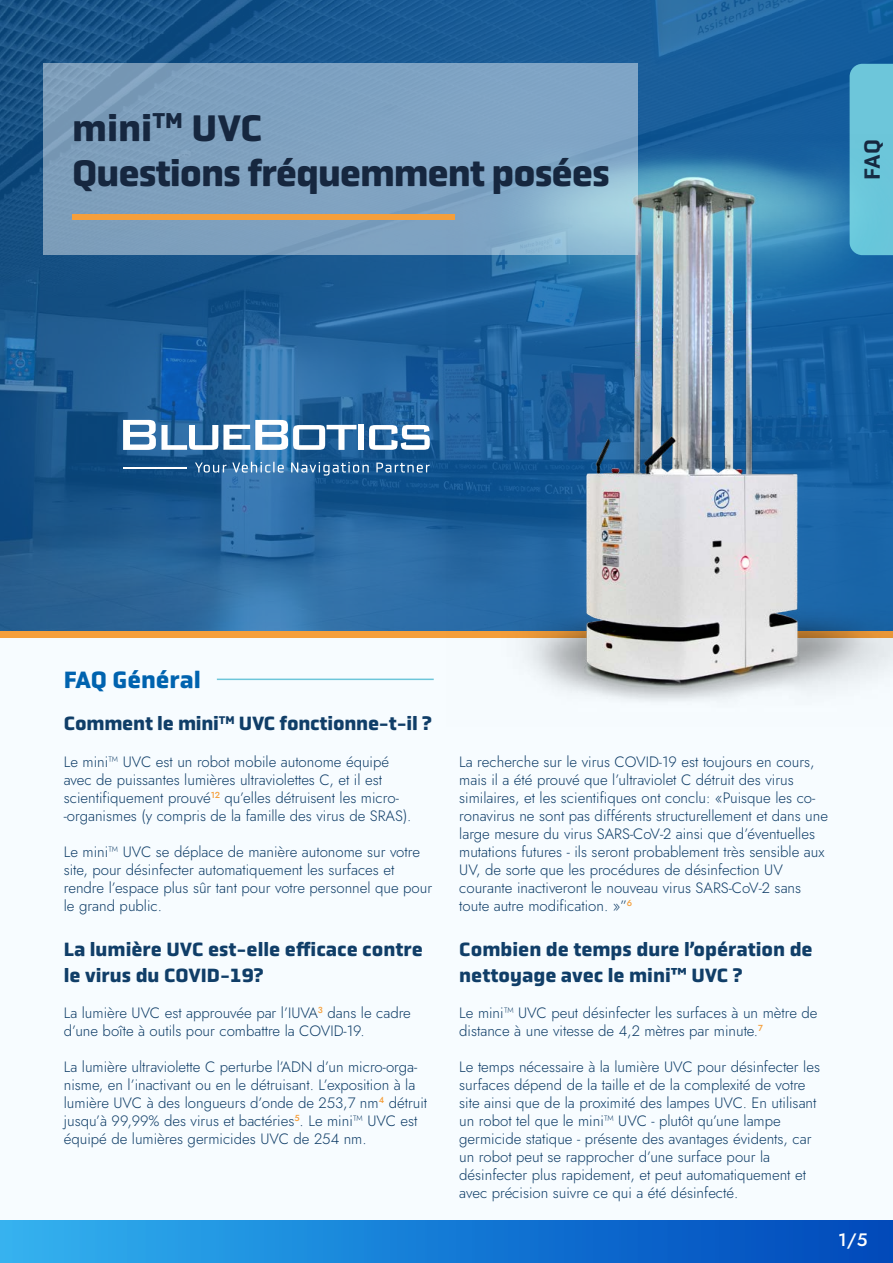
<style>
.page{position:relative;width:893px;height:1263px;background:#fff}
.page>*{position:absolute;margin:0;border:0;box-sizing:border-box;transform-origin:0 0}
.t1{font:700 37.5px/45px "Obvia";letter-spacing:-.03em;color:#16273f}
.t2{font:700 24px "Obvia";color:#0063af}
.t3{font:500 22.5px "Obvia";color:#16273f}
.t4{font:700 19.5px/25.5px "Obvia";color:#103e68}
.t5{font:500 18px "Jost";color:#fff}
.t6{font:300 15px/18px "Jost";color:#103e68}
</style>
<div class="page">
<div style="left:0;top:592px;width:893px;height:671px;background:#f7fcff"></div>
<svg style="left:0;top:0;width:893px;height:631px;background:#1e5d95"></svg>
<div style="left:850px;top:64px;width:43px;height:71px;background:#6dc6da"></div>
<div style="left:0;top:631px;width:893px;height:7px;background:#f59f3b"></div>
<img style="left:446px;top:135px;width:447px;height:566px">
<svg style="left:43px;top:64px;width:595px;height:191px;background:#80a3c1"></svg>
<div style="left:72px;top:215px;width:383px;height:5px;background:#f59f3b"></div>
<div style="left:0;top:1220px;width:893px;height:43px;background:linear-gradient(to right,#31b2f0,#0046ba)"></div>
<hr style="left:217px;top:679px;width:217px;height:1px;background:#6dc6da">
<svg style="left:123px;top:420px;width:233px;height:30px"></svg>
<div style="left:359px;top:425px;width:5px;height:25px;background:#fff"></div>
<svg style="left:369px;top:425px;width:61px;height:25px"></svg>
<svg style="left:195px;top:462px;width:89px;height:11px"></svg>
<svg style="left:291px;top:462px;width:78px;height:14px"></svg>
<svg style="left:376px;top:462px;width:54px;height:11px"></svg>
<hr style="left:123px;top:468px;width:64px;height:1px;background:#fff">
<h1 class="t1" style="left:72px;top:105px;width:539px">mini<sup>TM</sup> UVC<br>Questions fréquemment posées</h1>
<h3 class="t3" style="left:859px;top:180px;width:42px;rotate:-90deg">FAQ</h3>
<h2 class="t2" style="left:64px;top:665px;width:139px">FAQ Général</h2>
<h3 class="t4" style="left:64px;top:711px;width:370px">Comment le mini<sup>TM</sup> UVC fonctionne-t-il ?</h3>
<p class="t6" style="left:64px;top:753px;width:349px">Le mini™ UVC est un robot mobile autonome équipé avec de puissantes lumières ultraviolettes C, et il est scientifiquement prouvé<sup>12</sup> qu’elles détruisent les micro--organismes (y compris de la famille des virus de SRAS).</p>
<p class="t6" style="left:64px;top:843px;width:370px">Le mini™ UVC se déplace de manière autonome sur votre site, pour désinfecter automatiquement les surfaces et rendre l’espace plus sûr tant pour votre personnel que pour le grand public.</p>
<p class="t6" style="left:459px;top:753px;width:370px">La recherche sur le virus COVID-19 est toujours en cours, mais il a été prouvé que l’ultraviolet C détruit des virus similaires, et les scientifiques ont conclu: «Puisque les co&shy;ronavirus ne sont pas différents structurellement et dans une large mesure du virus SARS-CoV-2 ainsi que d’éventuelles mutations futures - ils seront probablement très sensible aux UV, de sorte que les procédures de désinfection UV courante inactiveront le nouveau virus SARS-CoV-2 sans toute autre modification. »”<sup>6</sup></p>
<h3 class="t4" style="left:64px;top:937px;width:361px">La lumière UVC est-elle efficace contre le virus du COVID-19?</h3>
<h3 class="t4" style="left:459px;top:937px;width:355px">Combien de temps dure l’opération de nettoyage avec le mini™ UVC ?</h3>
<p class="t6" style="left:64px;top:1004px;width:349px">La lumière UVC est approuvée par l’IUVA<sup>3</sup> dans le cadre d’une boîte à outils pour combattre la COVID-19.</p>
<p class="t6" style="left:64px;top:1058px;width:365px">La lumière ultraviolette C perturbe l’ADN d’un micro-orga&shy;nisme, en l’inactivant ou en le détruisant. L’exposition à la lumière UVC à des longueurs d’onde de 253,7 nm<sup>4</sup> détruit jusqu’à 99,99% des virus et bactéries<sup>5</sup>. Le mini™ UVC est équipé de lumières germicides UVC de 254 nm.</p>
<p class="t6" style="left:459px;top:1004px;width:360px">Le mini™ UVC peut désinfecter les surfaces à un mètre de distance à une vitesse de 4,2 mètres par minute.<sup>7</sup></p>
<p class="t6" style="left:459px;top:1058px;width:362px">Le temps nécessaire à la lumière UVC pour désinfecter les surfaces dépend de la taille et de la complexité de votre site ainsi que de la proximité des lampes UVC. En utilisant un robot tel que le mini™ UVC - plutôt qu’une lampe germicide statique - présente des avantages évidents, car un robot peut se rapprocher d’une surface pour la désinfecter plus rapidement, et peut automatiquement et avec précision suivre ce qui a été désinfecté.</p>
<p class="t5" style="left:838px;top:1227px;width:31px">1/5</p>
</div>
